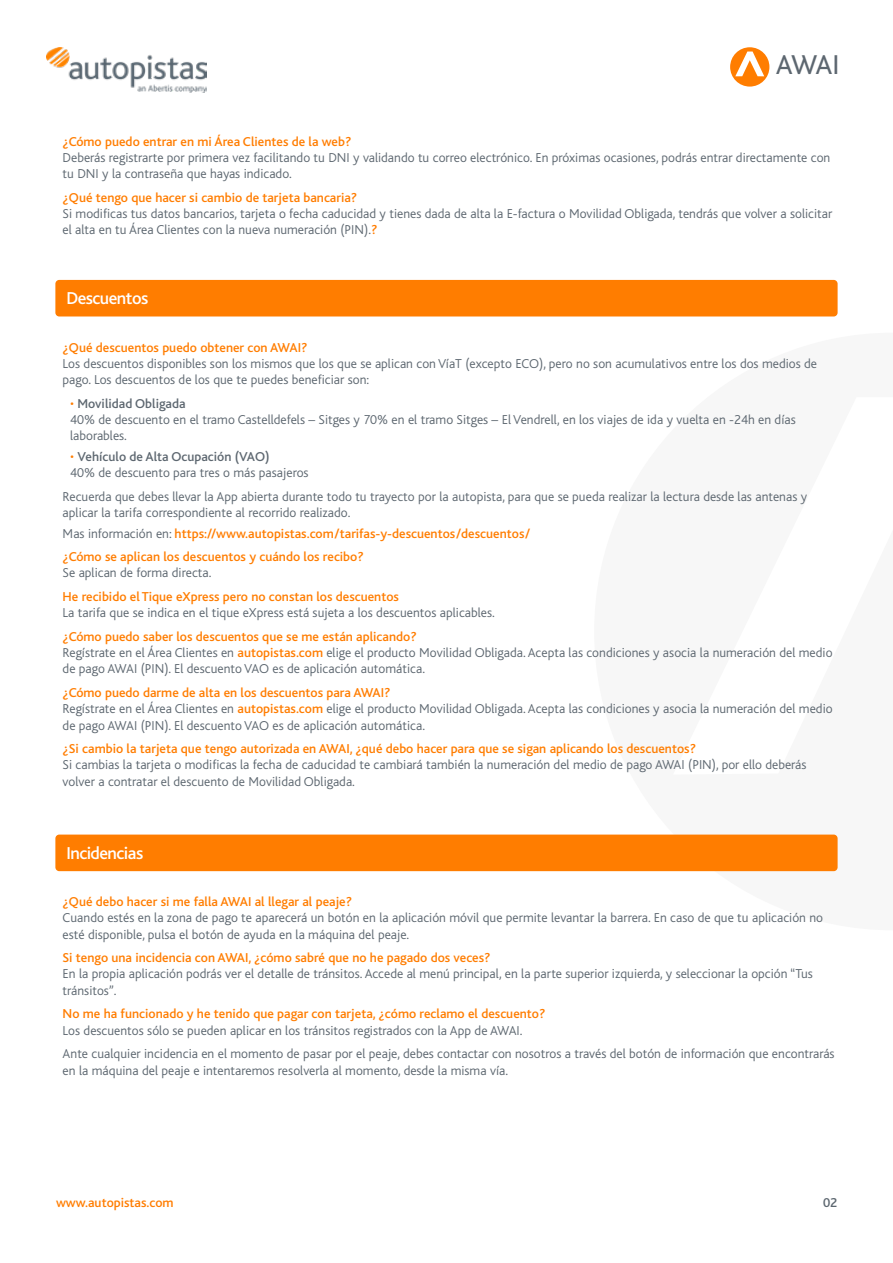
<style>
.page{position:relative;width:893px;height:1263px;background:#fff}
.page>*{position:absolute;margin:0;border:0;box-sizing:border-box;transform-origin:0 0}
.t1{font:28.5px "Bliss";color:#5d6770}
.t2{font:500 18px "Bliss";letter-spacing:-.03em;color:#fff}
.t3{font:300 13.5px/16.2px "Bliss";color:#5d6770}
.t4{font:500 13.5px/23.7px "Bliss";color:#ff7d00}
.t5{font:500 13.5px "Bliss";color:#5d6770}
.s1{font-weight:500;color:#ff7d00}
.s2{color:#ff7d00}
.s3{font-weight:500}
.s4{font-weight:300;color:#5d6770}
</style>
<div class="page">
<img style="left:47px;top:47px;width:160px;height:45px">
<div style="left:730px;top:47px;width:39px;height:40px;background:#ff7d00;border-radius:50%"></div>
<svg style="left:735px;top:52px;width:29px;height:24px"></svg>
<div style="left:55px;top:280px;width:783px;height:36px;background:#ff7d00;border-radius:4px"></div>
<div style="left:55px;top:834px;width:783px;height:37px;background:#ff7d00;border-radius:4px"></div>
<h1 class="t1" style="left:776px;top:49px;width:65px">AWAI</h1>
<p class="t4" style="left:63px;top:130px;width:290px">¿Cómo puedo entrar en mi Área Clientes de la web?</p>
<p class="t3" style="left:63px;top:149px;width:769px">Deberás registrarte por primera vez facilitando tu DNI y validando tu correo electrónico. En próximas ocasiones, podrás entrar directamente con tu DNI y la contraseña que hayas indicado.</p>
<p class="t4" style="left:63px;top:186px;width:296px">¿Qué tengo que hacer si cambio de tarjeta bancaria?</p>
<p class="t3" style="left:63px;top:206px;width:771px">Si modificas tus datos bancarios, tarjeta o fecha caducidad y tienes dada de alta la E-factura o Movilidad Obligada, tendrás que volver a solicitar el alta en tu Área Clientes con la nueva numeración (PIN).<span class="s1">?</span></p>
<h2 class="t2" style="left:66px;top:289px;width:83px">Descuentos</h2>
<p class="t4" style="left:63px;top:335px;width:246px">¿Qué descuentos puedo obtener con AWAI?</p>
<p class="t3" style="left:63px;top:355px;width:756px">Los descuentos disponibles son los mismos que los que se aplican con VíaT (excepto ECO), pero no son acumulativos entre los dos medios de pago. Los descuentos de los que te puedes beneficiar son:</p>
<p class="t3" style="left:70px;top:395px;width:727px"><span class="s2">•</span> <span class="s3">Movilidad Obligada<br></span>40% de descuento en el tramo Castelldefels – Sitges y 70% en el tramo Sitges – El Vendrell, en los viajes de ida y vuelta en -24h en días laborables.</p>
<p class="t3" style="left:70px;top:448px;width:240px"><span class="s2">•</span> <span class="s3">Vehículo de Alta Ocupación (VAO)<br></span>40% de descuento para tres o más pasajeros</p>
<p class="t3" style="left:63px;top:488px;width:746px">Recuerda que debes llevar la App abierta durante todo tu trayecto por la autopista, para que se pueda realizar la lectura desde las antenas y aplicar la tarifa correspondiente al recorrido realizado.</p>
<p class="t4" style="left:63px;top:521px;width:469px"><span class="s4">Mas información en:</span> https://www.autopistas.com/tarifas-y-descuentos/descuentos/ ¿Cómo se aplican los descuentos y cuándo los recibo?</p>
<p class="t3" style="left:63px;top:565px;width:150px">Se aplican de forma directa.</p>
<p class="t4" style="left:63px;top:585px;width:338px">He recibido el Tique eXpress pero no constan los descuentos</p>
<p class="t3" style="left:63px;top:605px;width:434px">La tarifa que se indica en el tique eXpress está sujeta a los descuentos aplicables.</p>
<p class="t3" style="left:63px;top:629px;width:771px"><span class="s1">¿Cómo puedo saber los descuentos que se me están aplicando?<br></span>Regístrate en el Área Clientes en <span class="s1">autopistas.com</span> elige el producto Movilidad Obligada. Acepta las condiciones y asocia la numeración del medio de pago AWAI (PIN). El descuento VAO es de aplicación automática.</p>
<p class="t3" style="left:63px;top:685px;width:771px"><span class="s1">¿Cómo puedo darme de alta en los descuentos para AWAI?<br></span>Regístrate en el Área Clientes en <span class="s1">autopistas.com</span> elige el producto Movilidad Obligada. Acepta las condiciones y asocia la numeración del medio de pago AWAI (PIN). El descuento VAO es de aplicación automática.</p>
<p class="t4" style="left:63px;top:737px;width:635px">¿Si cambio la tarjeta que tengo autorizada en AWAI, ¿qué debo hacer para que se sigan aplicando los descuentos?</p>
<p class="t3" style="left:63px;top:757px;width:745px">Si cambias la tarjeta o modificas la fecha de caducidad te cambiará también la numeración del medio de pago AWAI (PIN), por ello deberás volver a contratar el descuento de Movilidad Obligada.</p>
<h2 class="t2" style="left:66px;top:843px;width:78px">Incidencias</h2>
<p class="t4" style="left:63px;top:890px;width:291px">¿Qué debo hacer si me falla AWAI al llegar al peaje?</p>
<p class="t3" style="left:63px;top:910px;width:762px">Cuando estés en la zona de pago te aparecerá un botón en la aplicación móvil que permite levantar la barrera. En caso de que tu aplicación no esté disponible, pulsa el botón de ayuda en la máquina del peaje.</p>
<p class="t4" style="left:63px;top:946px;width:429px">Si tengo una incidencia con AWAI, ¿cómo sabré que no he pagado dos veces?</p>
<p class="t3" style="left:63px;top:966px;width:752px">En la propia aplicación podrás ver el detalle de tránsitos. Accede al menú principal, en la parte superior izquierda, y seleccionar la opción “Tus tránsitos”.</p>
<p class="t4" style="left:63px;top:1002px;width:484px">No me ha funcionado y he tenido que pagar con tarjeta, ¿cómo reclamo el descuento?</p>
<p class="t3" style="left:63px;top:1018px;width:773px;line-height:23.7px">Los descuentos sólo se pueden aplicar en los tránsitos registrados con la App de AWAI.<br>Ante cualquier incidencia en el momento de pasar por el peaje, debes contactar con nosotros a través del botón de información que encontrarás</p>
<p class="t3" style="left:63px;top:1062px;width:447px">en la máquina del peaje e intentaremos resolverla al momento, desde la misma vía.</p>
<p class="t4" style="left:56px;top:1191px;width:119px">www.autopistas.com</p>
<p class="t5" style="left:823px;top:1195px;width:16px">02</p>
</div>
